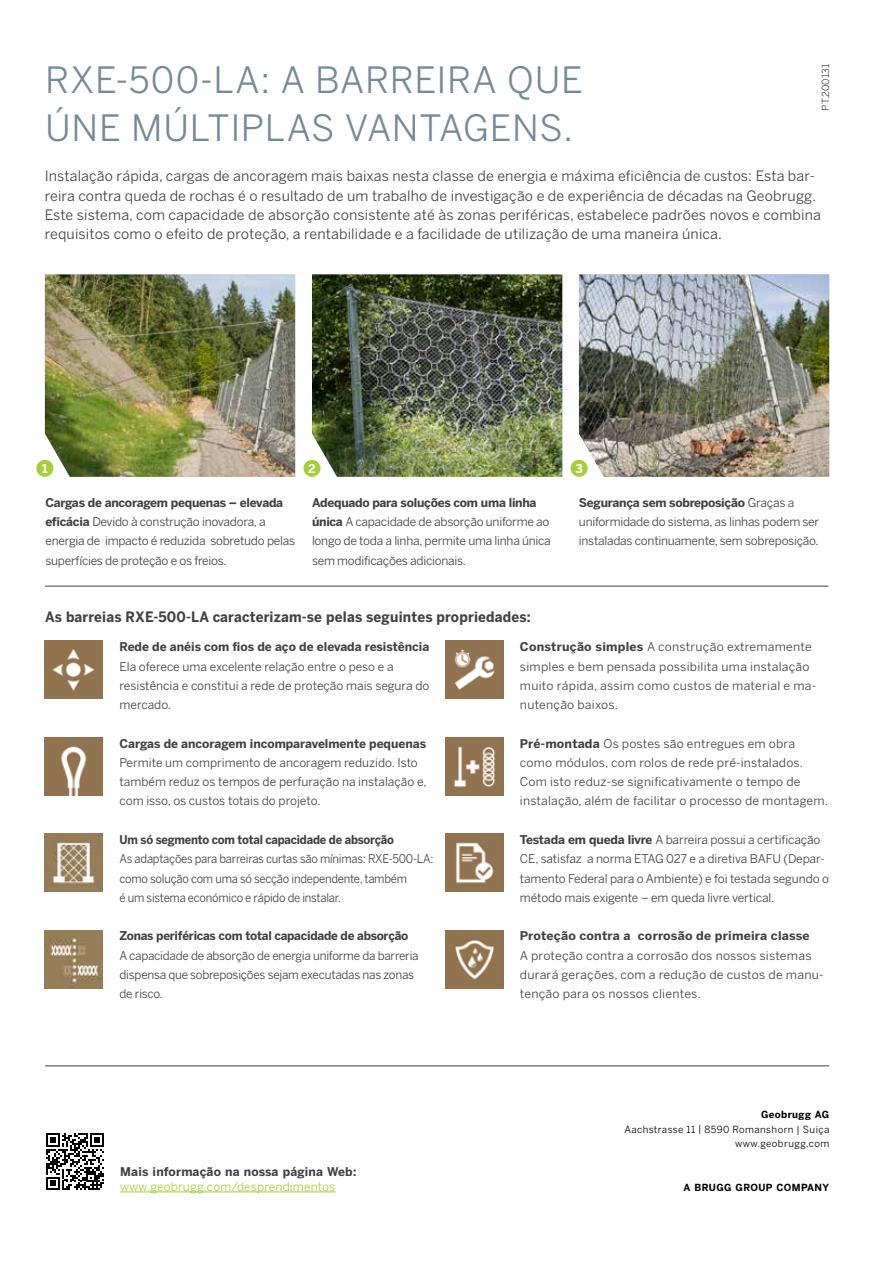
<style>
.page{position:relative;width:893px;height:1263px;background:#fff}
.page>*{position:absolute;margin:0;border:0;box-sizing:border-box;transform-origin:0 0}
.t1{font:36px/48.2px "Benton Sans";letter-spacing:.02em;color:#748a96}
.t2{font:14.25px/19.2px "Benton Sans";letter-spacing:.01em;color:#414042}
.t3{font:700 14.25px "Benton Sans";letter-spacing:.015em;color:#414042;scale:.95 1}
.t4{font:12px/19.2px "Benton Sans";letter-spacing:-.01em;color:#414042}
.t5{font:12px/19.2px "Benton Sans";letter-spacing:.015em;color:#414042}
.t6{font:700 12px "Benton Sans";color:#414042}
.t7{font:12px/19.2px "Benton Sans";letter-spacing:.02em;color:#414042}
.t8{font:12px/19.2px "Benton Sans";letter-spacing:-.01em;color:#414042;scale:.94 1}
.t9{font:700 12px "Benton Sans";letter-spacing:-.02em;color:#414042}
.t10{font:700 12px "Benton Sans";letter-spacing:-.02em;color:#414042;scale:.94 1}
.t11{font:12px "Benton Sans";letter-spacing:.01em;color:#a6ce39}
.t12{font:700 12px "Benton Sans";color:#fff}
.t13{font:9.75px/14.4px "Benton Sans";letter-spacing:.04em;color:#000;text-align:right}
.t14{font:700 9.75px "Benton Sans";letter-spacing:.04em;color:#000}
.t15{font:9.75px "Benton Sans";letter-spacing:.005em;color:#414042}
.s1{font-weight:700}
</style>
<div class="page">
<hr style="left:45px;top:1065px;width:784px;height:1px;background:#414042">
<img style="left:45px;top:274px;width:250px;height:203px">
<img style="left:312px;top:274px;width:250px;height:203px">
<img style="left:579px;top:274px;width:250px;height:203px">
<hr style="left:45px;top:586px;width:783px;height:1px;background:#414042">
<img style="left:45px;top:641px;width:58px;height:58px">
<img style="left:445px;top:737px;width:58px;height:58px">
<img style="left:445px;top:833px;width:58px;height:58px">
<div style="left:36px;top:460px;width:17px;height:17px;background:#a6ce39;border-radius:50%"></div>
<div style="left:303px;top:460px;width:17px;height:17px;background:#a6ce39;border-radius:50%"></div>
<div style="left:571px;top:460px;width:17px;height:17px;background:#a6ce39;border-radius:50%"></div>
<img style="left:45px;top:737px;width:58px;height:58px">
<img style="left:45px;top:834px;width:58px;height:57px">
<img style="left:45px;top:931px;width:58px;height:57px">
<img style="left:445px;top:931px;width:58px;height:57px">
<img style="left:445px;top:641px;width:58px;height:58px">
<svg style="left:46px;top:1133px;width:58px;height:57px"></svg>
<hr style="left:120px;top:1191px;width:215px;height:1px;background:#a6ce39">
<p class="t15" style="left:820px;top:111px;width:48px;rotate:-90deg">PT.200131</p>
<h1 class="t1" style="left:45px;top:55px;width:539px">RXE-500-LA: A BARREIRA QUE<br>ÚNE MÚLTIPLAS VANTAGENS.</h1>
<p class="t2" style="left:45px;top:166px;width:778px">Instalação rápida, cargas de ancoragem mais baixas nesta classe de energia e máxima eficiência de custos: Esta bar&shy;reira contra queda de rochas é o resultado de um trabalho de investigação e de experiência de décadas na Geobrugg.<br>Este sistema, com capacidade de absorção consistente até às zonas periféricas, estabelece padrões novos e combina requisitos como o efeito de proteção, a rentabilidade e a facilidade de utilização de uma maneira única.</p>
<p class="t12" style="left:42px;top:461px;width:7px">1</p>
<p class="t12" style="left:308px;top:461px;width:9px">2</p>
<p class="t12" style="left:575px;top:461px;width:9px">3</p>
<p class="t4" style="left:45px;top:493px;width:251px"><span class="s1">Cargas de ancoragem pequenas – elevada eficácia</span> Devido à construção inovadora, a energia de impacto é reduzida sobretudo pelas superfícies de proteção e os freios.</p>
<p class="t4" style="left:312px;top:493px;width:240px"><span class="s1">Adequado para soluções com uma linha única</span> A capacidade de absorção uniforme ao longo de toda a linha, permite uma linha única sem modificações adicionais.</p>
<p class="t4" style="left:579px;top:493px;width:242px"><span class="s1">Segurança sem sobreposição</span> Graças a uniformidade do sistema, as linhas podem ser instaladas continuamente, sem sobreposição.</p>
<p class="t3" style="left:45px;top:609px;width:513px">As barreias RXE-500-LA caracterizam-se pelas seguintes propriedades:</p>
<p class="t6" style="left:120px;top:640px;width:311px">Rede de anéis com fios de aço de elevada resistência</p>
<p class="t4" style="left:120px;top:656px;width:311px">Ela oferece uma excelente relação entre o peso e a resistência e constitui a rede de proteção mais segura do mercado.</p>
<p class="t6" style="left:120px;top:736px;width:308px">Cargas de ancoragem incomparavelmente pequenas</p>
<p class="t4" style="left:120px;top:753px;width:308px">Permite um comprimento de ancoragem reduzido. Isto também reduz os tempos de perfuração na instalação e, com isso, os custos totais do projeto.</p>
<p class="t10" style="left:120px;top:832px;width:293px">Um só segmento com total capacidade de absorção</p>
<p class="t8" style="left:120px;top:849px;width:335px">As adaptações para barreiras curtas são mínimas: RXE-500-LA: como solução com uma só secção independente, também<br>é um sistema económico e rápido de instalar.</p>
<p class="t9" style="left:120px;top:929px;width:290px">Zonas periféricas com total capacidade de absorção</p>
<p class="t4" style="left:120px;top:945px;width:301px">A capacidade de absorção de energia uniforme da barreria dispensa que sobreposições sejam executadas nas zonas de risco.</p>
<p class="t7" style="left:520px;top:637px;width:298px"><span class="s1">Construção simples</span> A construção extremamente simples e bem pensada possibilita uma instalação muito rápida, assim como custos de material e ma&shy;nutenção baixos.</p>
<p class="t5" style="left:520px;top:733px;width:310px"><span class="s1">Pré-montada</span> Os postes são entregues em obra como módulos, com rolos de rede pré-instalados.<br>Com isto reduz-se significativamente o tempo de instalação, além de facilitar o processo de montagem.</p>
<p class="t4" style="left:520px;top:830px;width:310px"><span class="s1">Testada em queda livre</span> A barreira possui a certificação CE, satisfaz a norma ETAG 027 e a diretiva BAFU (Depar&shy;tamento Federal para o Ambiente) e foi testada segundo o método mais exigente – em queda livre vertical.</p>
<p class="t6" style="left:520px;top:929px;width:291px">Proteção contra a corrosão de primeira classe</p>
<p class="t5" style="left:520px;top:945px;width:305px">A proteção contra a corrosão dos nossos sistemas durará gerações, com a redução de custos de manu&shy;tenção para os nossos clientes.</p>
<p class="t6" style="left:120px;top:1164px;width:238px">Mais informação na nossa página Web:</p>
<p class="t11" style="left:120px;top:1179px;width:217px">www.geobrugg.com/desprendimentos</p>
<p class="t14" style="left:761px;top:1109px;width:70px">Geobrugg AG</p>
<p class="t13" style="left:624px;top:1122px;width:206px">Aachstrasse 11 | 8590 Romanshorn | Suiça www.geobrugg.com</p>
<p class="t14" style="left:684px;top:1181px;width:147px">A BRUGG GROUP COMPANY</p>
</div>
